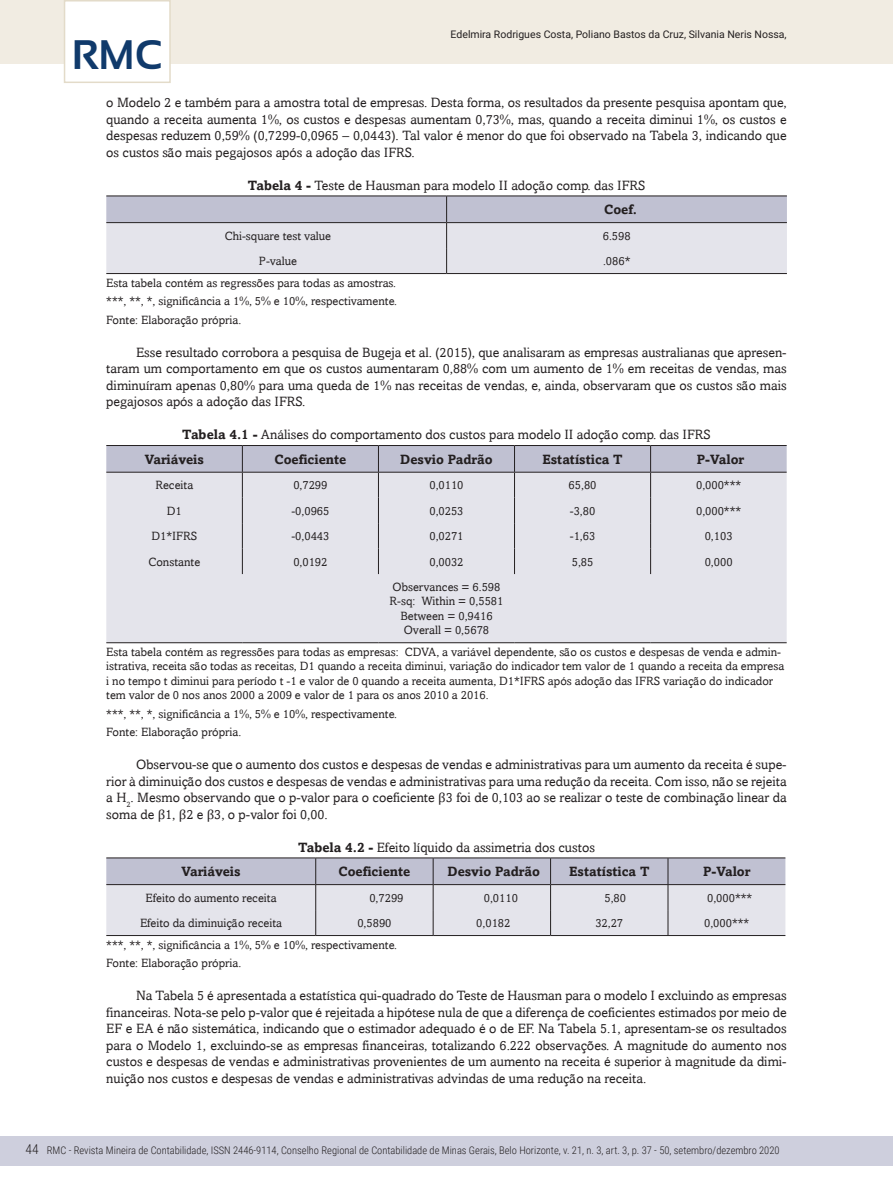
<style>
.page{position:relative;width:893px;height:1191px;background:#fff}
.page>*{position:absolute;margin:0;border:0;box-sizing:border-box;transform-origin:0 0}
.t1{font:700 41.25px "Sansation";color:#103a6b}
.texto_corrido_1{font:13.5px/16.5px "Amasis";color:#231f20;text-align:justify}
.Tabela-_titulo{font:13.5px "Amasis";color:#231f20}
.título_quadro_tabela{font:700 13.5px "Amasis";color:#231f20}
.t2{font:300 13.5px "Roboto Condensed";color:#231f20}
.Fonte-tab-img{font:12px/14.4px "Amasis";color:#231f20}
.fonte_quadro_tabela{font:12px "Amasis";color:#231f20}
.t3{font:300 10.5px "Roboto Condensed";color:#231f20}
.t4{font:10.5px "Roboto";color:#231f20}
.s1{font-weight:700}
.s2{font-family:"Cambria Math"}
</style>
<div class="page">
<div style="left:0;top:1135px;width:893px;height:30px;background:#cecfdd"></div>
<div style="left:0;top:0;width:893px;height:64px;background:#f1ece2"></div>
<div style="left:64px;top:0;width:107px;height:83px;background:#fff;border:2px solid #e3dbc9"></div>
<hr style="left:106px;top:273px;width:341px;height:1px;background:#231f20">
<hr style="left:447px;top:273px;width:340px;height:1px;background:#231f20">
<svg style="left:106px;top:196px;width:681px;height:77px;background:#d4d4de"></svg>
<div style="left:106px;top:574px;width:681px;height:68px;background:#e4e4eb"></div>
<svg style="left:106px;top:445px;width:681px;height:129px;background:#d8d8e1"></svg>
<hr style="left:106px;top:472px;width:136px;height:1px;background:#231f20">
<hr style="left:106px;top:642px;width:136px;height:1px;background:#231f20">
<hr style="left:242px;top:642px;width:136px;height:1px;background:#231f20">
<hr style="left:378px;top:642px;width:136px;height:1px;background:#231f20">
<hr style="left:514px;top:642px;width:137px;height:1px;background:#231f20">
<hr style="left:651px;top:642px;width:136px;height:1px;background:#231f20">
<hr style="left:316px;top:857px;width:117px;height:1px;background:#231f20">
<hr style="left:433px;top:857px;width:118px;height:1px;background:#231f20">
<hr style="left:551px;top:857px;width:117px;height:1px;background:#231f20">
<hr style="left:668px;top:857px;width:117px;height:1px;background:#231f20">
<hr style="left:106px;top:857px;width:210px;height:1px;background:#231f20">
<hr style="left:106px;top:935px;width:210px;height:1px;background:#231f20">
<hr style="left:316px;top:935px;width:117px;height:1px;background:#231f20">
<hr style="left:433px;top:935px;width:118px;height:1px;background:#231f20">
<hr style="left:551px;top:935px;width:117px;height:1px;background:#231f20">
<svg style="left:106px;top:858px;width:679px;height:77px;background:#d3d3dd"></svg>
<hr style="left:668px;top:935px;width:117px;height:1px;background:#231f20">
<p class="t4" style="left:451px;top:27px;width:338px">Edelmira Rodrigues Costa, Poliano Bastos da Cruz, Silvania Neris Nossa,</p>
<h1 class="t1" style="left:72px;top:32px;width:92px">RMC</h1>
<p class="texto_corrido_1" style="left:106px;top:94px;width:682px">o Modelo 2 e também para a amostra total de empresas. Desta forma, os resultados da presente pesquisa apontam que, quando a receita aumenta 1%, os custos e despesas aumentam 0,73%, mas, quando a receita diminui 1%, os custos e despesas reduzem 0,59% (0,7299-0,0965 – 0,0443). Tal valor é menor do que foi observado na Tabela 3, indicando que os custos são mais pegajosos após a adoção das IFRS.</p>
<p class="Tabela-_titulo" style="left:248px;top:177px;width:399px"><span class="s1">Tabela 4 -</span> Teste de Hausman para modelo II adoção comp. das IFRS</p>
<p class="título_quadro_tabela" style="left:604px;top:201px;width:34px">Coef.</p>
<p class="fonte_quadro_tabela" style="left:225px;top:228px;width:108px">Chi-square test value</p>
<p class="fonte_quadro_tabela" style="left:603px;top:228px;width:29px">6.598</p>
<p class="fonte_quadro_tabela" style="left:259px;top:254px;width:40px">P-value</p>
<p class="fonte_quadro_tabela" style="left:603px;top:254px;width:29px">.086*</p>
<p class="Fonte-tab-img" style="left:106px;top:275px;width:291px">Esta tabela contém as regressões para todas as amostras.</p>
<p class="Fonte-tab-img" style="left:106px;top:294px;width:292px">***, **, *, significância a 1%, 5% e 10%, respectivamente.</p>
<p class="Fonte-tab-img" style="left:106px;top:312px;width:136px">Fonte: Elaboração própria.</p>
<p class="texto_corrido_1" style="left:106px;top:344px;width:682px;text-indent:30px">Esse resultado corrobora a pesquisa de Bugeja et al. (2015), que analisaram as empresas australianas que apresen&shy;taram um comportamento em que os custos aumentaram 0,88% com um aumento de 1% em receitas de vendas, mas diminuíram apenas 0,80% para uma queda de 1% nas receitas de vendas, e, ainda, observaram que os custos são mais pegajosos após a adoção das IFRS.</p>
<p class="Tabela-_titulo" style="left:182px;top:427px;width:530px"><span class="s1">Tabela 4.1 -</span> Análises do comportamento dos custos para modelo II adoção comp. das IFRS</p>
<p class="título_quadro_tabela" style="left:145px;top:451px;width:61px">Variáveis</p>
<p class="título_quadro_tabela" style="left:274px;top:451px;width:74px">Coeficiente</p>
<p class="título_quadro_tabela" style="left:400px;top:451px;width:94px">Desvio Padrão</p>
<p class="título_quadro_tabela" style="left:542px;top:451px;width:82px">Estatística T</p>
<p class="título_quadro_tabela" style="left:697px;top:451px;width:49px">P-Valor</p>
<p class="fonte_quadro_tabela" style="left:155px;top:478px;width:39px">Receita</p>
<p class="fonte_quadro_tabela" style="left:293px;top:478px;width:36px">0,7299</p>
<p class="fonte_quadro_tabela" style="left:429px;top:478px;width:36px">0,0110</p>
<p class="fonte_quadro_tabela" style="left:569px;top:478px;width:29px">65,80</p>
<p class="fonte_quadro_tabela" style="left:696px;top:478px;width:47px">0,000***</p>
<p class="fonte_quadro_tabela" style="left:167px;top:503px;width:16px">D1</p>
<p class="fonte_quadro_tabela" style="left:291px;top:503px;width:40px">-0,0965</p>
<p class="fonte_quadro_tabela" style="left:429px;top:503px;width:36px">0,0253</p>
<p class="fonte_quadro_tabela" style="left:570px;top:503px;width:27px">-3,80</p>
<p class="fonte_quadro_tabela" style="left:696px;top:503px;width:47px">0,000***</p>
<p class="fonte_quadro_tabela" style="left:151px;top:529px;width:47px">D1*IFRS</p>
<p class="fonte_quadro_tabela" style="left:291px;top:529px;width:40px">-0,0443</p>
<p class="fonte_quadro_tabela" style="left:429px;top:529px;width:36px">0,0271</p>
<p class="fonte_quadro_tabela" style="left:570px;top:529px;width:27px">-1,63</p>
<p class="fonte_quadro_tabela" style="left:705px;top:529px;width:29px">0,103</p>
<p class="fonte_quadro_tabela" style="left:148px;top:554px;width:53px">Constante</p>
<p class="fonte_quadro_tabela" style="left:293px;top:554px;width:36px">0,0192</p>
<p class="fonte_quadro_tabela" style="left:429px;top:554px;width:36px">0,0032</p>
<p class="fonte_quadro_tabela" style="left:572px;top:554px;width:23px">5,85</p>
<p class="fonte_quadro_tabela" style="left:705px;top:554px;width:29px">0,000</p>
<p class="fonte_quadro_tabela" style="left:393px;top:580px;width:109px">Observances = 6.598</p>
<p class="fonte_quadro_tabela" style="left:390px;top:594px;width:115px">R-sq: Within = 0,5581</p>
<p class="fonte_quadro_tabela" style="left:400px;top:609px;width:94px">Between = 0,9416</p>
<p class="fonte_quadro_tabela" style="left:404px;top:623px;width:87px">Overall = 0,5678</p>
<p class="Fonte-tab-img" style="left:106px;top:644px;width:679px">Esta tabela contém as regressões para todas as empresas: CDVA, a variável dependente, são os custos e despesas de venda e admin&shy;istrativa, receita são todas as receitas, D1 quando a receita diminui, variação do indicador tem valor de 1 quando a receita da empresa i no tempo t diminui para período t -1 e valor de 0 quando a receita aumenta, D1*IFRS após adoção das IFRS variação do indicador tem valor de 0 nos anos 2000 a 2009 e valor de 1 para os anos 2010 a 2016.</p>
<p class="Fonte-tab-img" style="left:106px;top:706px;width:292px">***, **, *, significância a 1%, 5% e 10%, respectivamente.</p>
<p class="Fonte-tab-img" style="left:106px;top:725px;width:136px">Fonte: Elaboração própria.</p>
<p class="texto_corrido_1" style="left:106px;top:756px;width:682px;text-indent:30px">Observou-se que o aumento dos custos e despesas de vendas e administrativas para um aumento da receita é supe&shy;rior à diminuição dos custos e despesas de vendas e administrativas para uma redução da receita. Com isso, não se rejeita a H<sub>2</sub>. Mesmo observando que o p-valor para o coeficiente <span class="s2">β</span>3 foi de 0,103 ao se realizar o teste de combinação linear da soma de <span class="s2">β</span>1, <span class="s2">β</span>2 e <span class="s2">β</span>3, o p-valor foi 0,00.</p>
<p class="Tabela-_titulo" style="left:298px;top:839px;width:298px"><span class="s1">Tabela 4.2 -</span> Efeito líquido da assimetria dos custos</p>
<p class="título_quadro_tabela" style="left:181px;top:863px;width:61px">Variáveis</p>
<p class="título_quadro_tabela" style="left:338px;top:863px;width:74px">Coeficiente</p>
<p class="título_quadro_tabela" style="left:448px;top:863px;width:94px">Desvio Padrão</p>
<p class="título_quadro_tabela" style="left:569px;top:863px;width:82px">Estatística T</p>
<p class="título_quadro_tabela" style="left:703px;top:863px;width:49px">P-Valor</p>
<p class="fonte_quadro_tabela" style="left:146px;top:890px;width:133px">Efeito do aumento receita</p>
<p class="fonte_quadro_tabela" style="left:369px;top:890px;width:36px">0,7299</p>
<p class="fonte_quadro_tabela" style="left:484px;top:890px;width:36px">0,0110</p>
<p class="fonte_quadro_tabela" style="left:604px;top:890px;width:23px">5,80</p>
<p class="fonte_quadro_tabela" style="left:707px;top:890px;width:47px">0,000***</p>
<p class="fonte_quadro_tabela" style="left:140px;top:916px;width:144px">Efeito da diminuição receita</p>
<p class="fonte_quadro_tabela" style="left:357px;top:916px;width:36px">0,5890</p>
<p class="fonte_quadro_tabela" style="left:476px;top:916px;width:36px">0,0182</p>
<p class="fonte_quadro_tabela" style="left:595px;top:916px;width:29px">32,27</p>
<p class="fonte_quadro_tabela" style="left:704px;top:916px;width:47px">0,000***</p>
<p class="Fonte-tab-img" style="left:106px;top:937px;width:292px">***, **, *, significância a 1%, 5% e 10%, respectivamente.</p>
<p class="Fonte-tab-img" style="left:106px;top:955px;width:136px">Fonte: Elaboração própria.</p>
<p class="texto_corrido_1" style="left:106px;top:987px;width:682px;text-indent:30px">Na Tabela 5 é apresentada a estatística qui-quadrado do Teste de Hausman para o modelo I excluindo as empresas financeiras. Nota-se pelo p-valor que é rejeitada a hipótese nula de que a diferença de coeficientes estimados por meio de EF e EA é não sistemática, indicando que o estimador adequado é o de EF. Na Tabela 5.1, apresentam-se os resultados para o Modelo 1, excluindo-se as empresas financeiras, totalizando 6.222 observações. A magnitude do aumento nos custos e despesas de vendas e administrativas provenientes de um aumento na receita é superior à magnitude da dimi&shy;nuição nos custos e despesas de vendas e administrativas advindas de uma redução na receita.</p>
<p class="t2" style="left:26px;top:1140px;width:15px">44</p>
<p class="t3" style="left:47px;top:1143px;width:734px">RMC - Revista Mineira de Contabilidade, ISSN 2446-9114, Conselho Regional de Contabilidade de Minas Gerais, Belo Horizonte, v. 21, n. 3, art. 3, p. 37 - 50, setembro/dezembro 2020</p>
</div>
